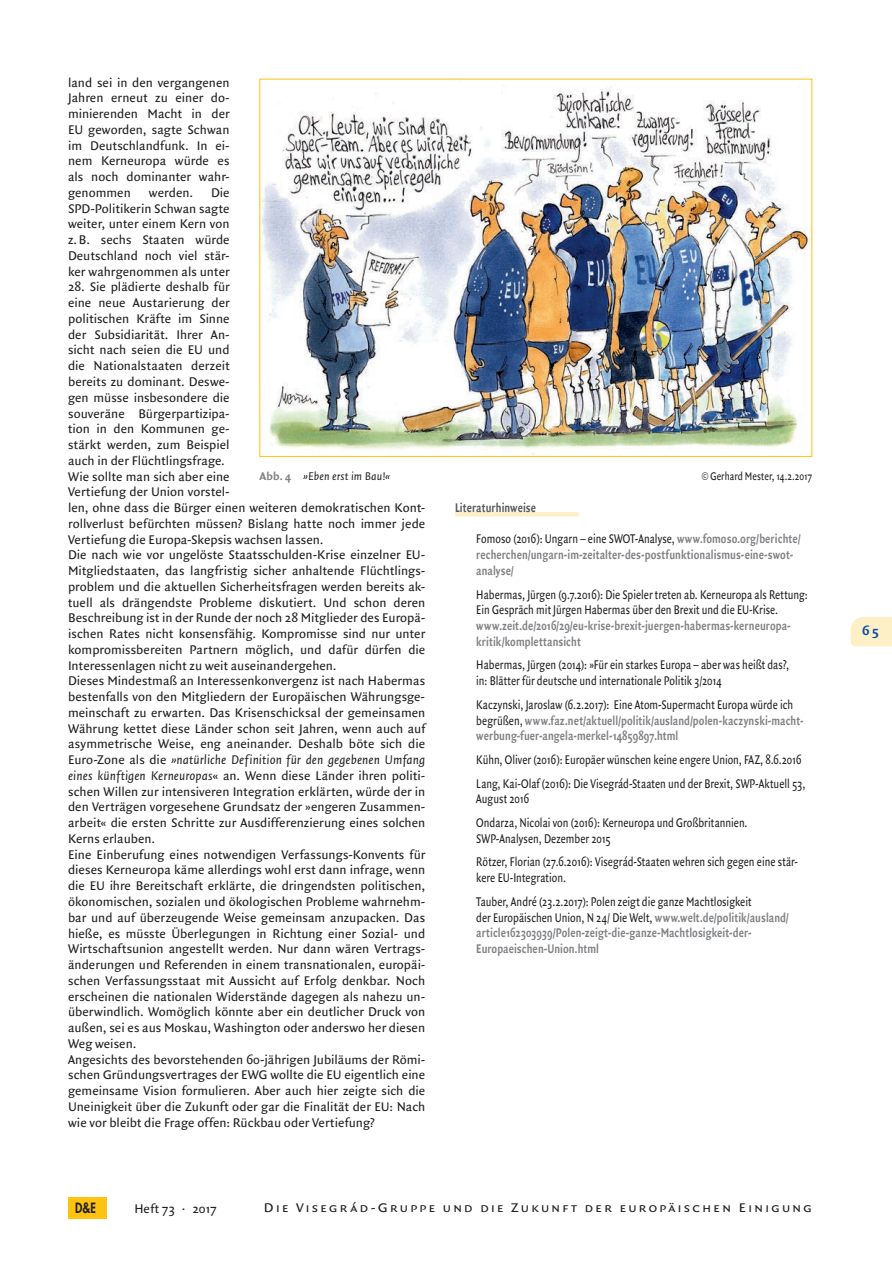
<style>
.page{position:relative;width:892px;height:1261px;background:#fff}
.page>*{position:absolute;margin:0;border:0;box-sizing:border-box;transform-origin:0 0}
.t1{font:800 13.8px "Futura";color:#231f20;scale:.82 1}
.t2{font:13.5px/15.8px "Quadraat Sans";color:#231f20;text-align:justify}
.t3{font:13.5px/23.7px "Quadraat Sans";color:#231f20;scale:.8 1}
.t4{font:700 13.5px/15.8px "Quadraat Sans";letter-spacing:.005em;color:#808285;scale:.8 1}
.t5{font:13.5px "Quadraat Sans Caps";letter-spacing:.135em;color:#231f20;scale:1.1 1}
.t6{font:700 13.5px "Quadraat Sans";letter-spacing:.005em;color:#57585a;scale:.8 1}
.t7{font:700 13.5px "Quadraat Sans";color:#0d4da1;scale:1.1 1}
.t8{font:12px "Quadraat Sans";color:#231f20;scale:.8 1}
.t9{font:italic 12px "Quadraat Sans";letter-spacing:.005em;color:#231f20}
.s1{font-style:italic}
.s2{font-weight:700;font-style:normal;color:#808285}
.s3{font-weight:400;color:#231f20}
</style>
<div class="page">
<hr style="left:455px;top:512px;width:124px;height:4px;background:#fef0c6">
<img style="left:261px;top:87px;width:549px;height:368px">
<svg style="left:851px;top:617px;width:41px;height:29px"></svg>
<div style="left:68px;top:1197px;width:38px;height:21px;background:#fec210"></div>
<p class="t2" style="left:68px;top:75px;width:163px">land sei in den vergangenen Jahren erneut zu einer do&shy;minierenden Macht in der EU geworden, sagte Schwan im Deutschlandfunk. In ei&shy;nem Kerneuropa würde es als noch dominanter wahr&shy;genommen</p>
<p class="t2" style="left:149px;top:186px;width:46px">werden.</p>
<p class="t2" style="left:68px;top:186px;width:163px;text-indent:143px">Die SPD-Politikerin Schwan sagte weiter, unter einem Kern von z. B. sechs Staaten würde Deutschland noch viel stär&shy;ker wahrgenommen als unter</p>
<p class="t2" style="left:68px;top:280px;width:359px;text-align:left">28. Sie plädierte deshalb für<br>eine neue Austarierung der<br>politischen Kräfte im Sinne<br>der Subsidiarität. Ihrer An-<br>sicht nach seien die EU und<br>die Nationalstaaten derzeit<br>bereits zu dominant. Deswe-<br>gen müsse insbesondere die<br>souveräne Bürgerpartizipa-<br>tion in den Kommunen ge-<br>stärkt werden, zum Beispiel<br>auch in der Flüchtlingsfrage.<br>Wie sollte man sich aber eine<br>Vertiefung der Union vorstel-<br>len, ohne dass die Bürger einen weiteren demokratischen Kont&shy;rollverlust befürchten müssen? Bislang hatte noch immer jede Vertiefung die Europa-Skepsis wachsen lassen.<br>Die nach wie vor ungelöste Staatsschulden-Krise einzelner EU-Mitgliedstaaten, das langfristig sicher anhaltende Flüchtlings&shy;problem und die aktuellen Sicherheitsfragen werden bereits ak&shy;tuell als drängendste Probleme diskutiert. Und schon deren Beschreibung ist in der Runde der noch 28 Mitglieder des Europä&shy;ischen Rates nicht konsensfähig. Kompromisse sind nur unter kompromissbereiten Partnern möglich, und dafür dürfen die Interessenlagen nicht zu weit auseinandergehen.<br>Dieses Mindestmaß an Interessenkonvergenz ist nach Habermas bestenfalls von den Mitgliedern der Europäischen Währungsge&shy;meinschaft zu erwarten. Das Krisenschicksal der gemeinsamen Währung kettet diese Länder schon seit Jahren, wenn auch auf asymmetrische Weise, eng aneinander. Deshalb böte sich die Euro-Zone als die <span class="s1">»natürliche Definition für den gegebenen Umfang eines künftigen Kerneuropas</span>« an. Wenn diese Länder ihren politi&shy;schen Willen zur intensiveren Integration erklärten, würde der in den Verträgen vorgesehene Grundsatz der »engeren Zusammen&shy;arbeit« die ersten Schritte zur Ausdifferenzierung eines solchen Kerns erlauben.<br>Eine Einberufung eines notwendigen Verfassungs-Konvents für dieses Kerneuropa käme allerdings wohl erst dann infrage, wenn die EU ihre Bereitschaft erklärte, die dringendsten politischen, ökonomischen, sozialen und ökologischen Probleme wahrnehm&shy;bar und auf überzeugende Weise gemeinsam anzupacken. Das hieße, es müsste Überlegungen in Richtung einer Sozial- und Wirtschaftsunion angestellt werden. Nur dann wären Vertrags&shy;änderungen und Referenden in einem transnationalen, europäi&shy;schen Verfassungsstaat mit Aussicht auf Erfolg denkbar. Noch erscheinen die nationalen Widerstände dagegen als nahezu un&shy;überwindlich. Womöglich könnte aber ein deutlicher Druck von außen, sei es aus Moskau, Washington oder anderswo her diesen Weg weisen.<br>Angesichts des bevorstehenden 60-jährigen Jubiläums der Römi&shy;schen Gründungsvertrages der EWG wollte die EU eigentlich eine gemeinsame Vision formulieren. Aber auch hier zeigte sich die Uneinigkeit über die Zukunft oder gar die Finalität der EU: Nach wie vor bleibt die Frage offen: Rückbau oder Vertiefung?</p>
<p class="t9" style="left:259px;top:472px;width:132px"><span class="s2">Abb. 4</span> »Eben erst im Bau!«</p>
<p class="t8" style="left:702px;top:472px;width:140px">© Gerhard Mester, 14.2.2017</p>
<p class="t6" style="left:455px;top:502px;width:103px">Literaturhinweise</p>
<p class="t4" style="left:476px;top:532px;width:407px"><span class="s3">Fomoso (2016): Ungarn – eine SWOT-Analyse,</span> www.fomoso.org/berichte/ recherchen/ungarn-im-zeitalter-des-postfunktionalismus-eine-swot&shy;analyse/</p>
<p class="t3" style="left:476px;top:587px;width:416px;line-height:15.8px">Habermas, Jürgen (9.7.2016): Die Spieler treten ab. Kerneuropa als Rettung:<br>Ein Gespräch mit Jürgen Habermas über den Brexit und die EU-Krise.</p>
<p class="t4" style="left:476px;top:619px;width:394px">www.zeit.de/2016/29/eu-krise-brexit-juergen-habermas-kerneuropa&shy;kritik/komplettansicht</p>
<p class="t3" style="left:476px;top:658px;width:393px;line-height:15.8px">Habermas, Jürgen (2014): »Für ein starkes Europa – aber was heißt das?, in: Blätter für deutsche und internationale Politik 3/2014</p>
<p class="t4" style="left:476px;top:697px;width:411px"><span class="s3">Kaczynski, Jaroslaw (6.2.2017): Eine Atom-Supermacht Europa würde ich begrüßen,</span> www.faz.net/aktuell/politik/ausland/polen-kaczynski-macht&shy;werbung-fuer-angela-merkel-14859897.html</p>
<p class="t3" style="left:476px;top:749px;width:413px">Kühn, Oliver (2016): Europäer wünschen keine engere Union, FAZ, 8.6.2016<br>Lang, Kai-Olaf (2016): Die Visegrád-Staaten und der Brexit, SWP-Aktuell 53,</p>
<p class="t3" style="left:476px;top:788px;width:341px">August 2016<br>Ondarza, Nicolai von (2016): Kerneuropa und Großbritannien.</p>
<p class="t3" style="left:476px;top:828px;width:404px">SWP-Analysen, Dezember 2015<br>Rötzer, Florian (27.6.2016): Visegrád-Staaten wehren sich gegen eine stär-</p>
<p class="t3" style="left:476px;top:867px;width:346px">kere EU-Integration.<br>Tauber, André (23.2.2017): Polen zeigt die ganze Machtlosigkeit</p>
<p class="t4" style="left:476px;top:910px;width:392px"><span class="s3">der Europäischen Union, N 24/ Die Welt,</span> www.welt.de/politik/ausland/ article162303939/Polen-zeigt-die-ganze-Machtlosigkeit-der-<br>Europaeischen-Union.html</p>
<p class="t1" style="left:75px;top:1198px;width:27px">D&amp;E</p>
<p class="t2" style="left:134px;top:1202px;width:84px">Heft 73 · 2017</p>
<p class="t5" style="left:264px;top:1199px;width:500px">Die Visegrád-Gruppe und die Zukunft der europäischen Einigung</p>
<p class="t7" style="left:862px;top:625px;width:17px">65</p>
</div>
